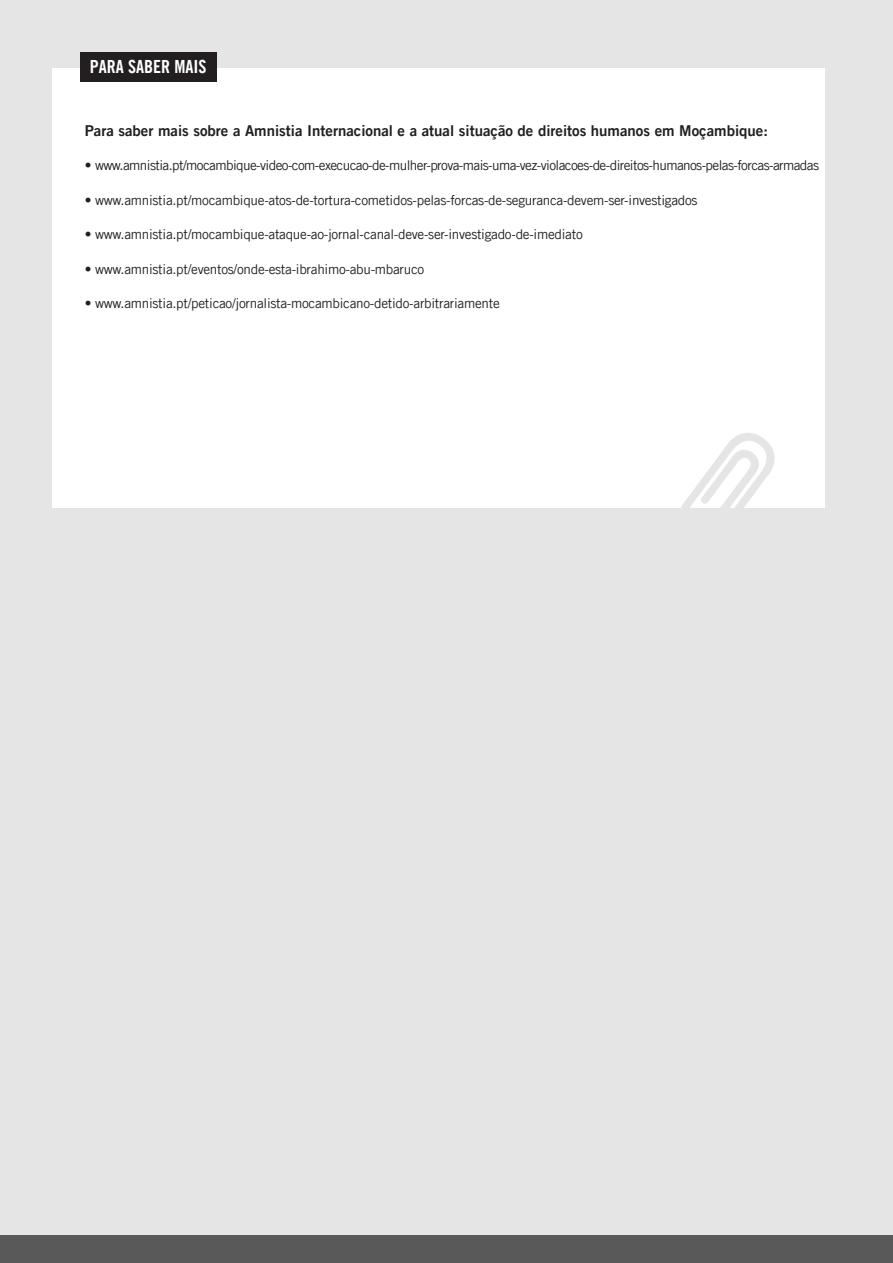
<style>
.page{position:relative;width:893px;height:1263px;background:#e5e5e5}
.page>*{position:absolute;margin:0;border:0;box-sizing:border-box;transform-origin:0 0}
.t1{font:18.15px "Amnesty Trade Gothic Bd Cn 20";color:#fff}
.t2{font:15px "Amnesty Trade Gothic Bd 2";color:#231f20}
.t3{font:13.5px "Amnesty Trade Gothic";letter-spacing:-.02em;color:#231f20}
.t4{font:13.5px "Amnesty Trade Gothic";letter-spacing:-.045em;color:#231f20}
</style>
<div class="page">
<div style="left:0;top:1236px;width:893px;height:27px;background:#595959"></div>
<div style="left:52px;top:69px;width:772px;height:439px;background:#fff"></div>
<svg style="left:681px;top:433px;width:94px;height:75px"></svg>
<div style="left:80px;top:52px;width:137px;height:29px;background:#231f20"></div>
<h1 class="t1" style="left:90px;top:56px;width:118px">PARA SABER MAIS</h1>
<p class="t2" style="left:85px;top:121px;width:685px">Para saber mais sobre a Amnistia Internacional e a atual situação de direitos humanos em Moçambique:</p>
<p class="t4" style="left:85px;top:157px;width:736px">• www.amnistia.pt/mocambique-video-com-execucao-de-mulher-prova-mais-uma-vez-violacoes-de-direitos-humanos-pelas-forcas-armadas</p>
<p class="t3" style="left:85px;top:192px;width:614px">• www.amnistia.pt/mocambique-atos-de-tortura-cometidos-pelas-forcas-de-seguranca-devem-ser-investigados</p>
<p class="t3" style="left:85px;top:226px;width:499px">• www.amnistia.pt/mocambique-ataque-ao-jornal-canal-deve-ser-investigado-de-imediato</p>
<p class="t3" style="left:85px;top:261px;width:341px">• www.amnistia.pt/eventos/onde-esta-ibrahimo-abu-mbaruco</p>
<p class="t3" style="left:85px;top:295px;width:416px">• www.amnistia.pt/peticao/jornalista-mocambicano-detido-arbitrariamente</p>
</div>
